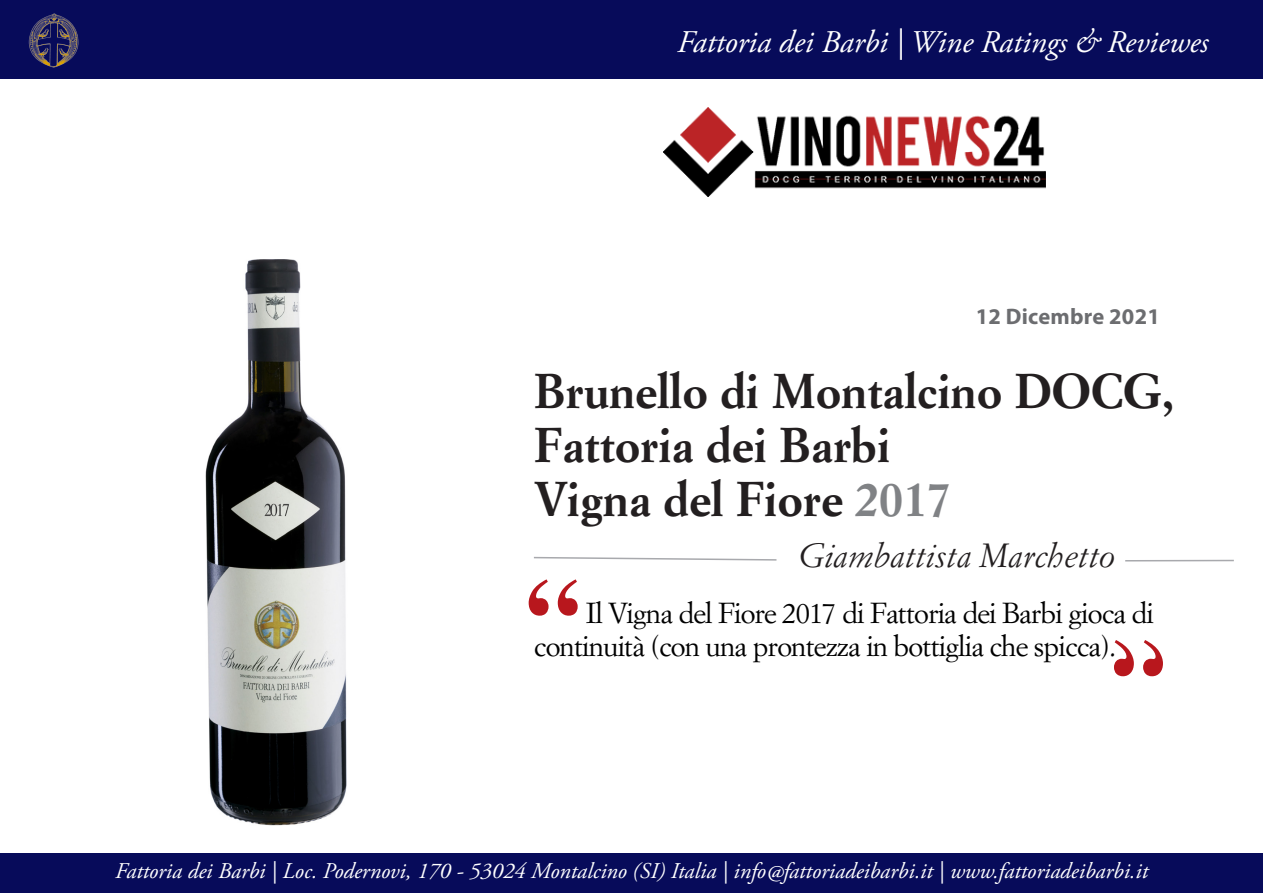
<style>
.page{position:relative;width:1263px;height:893px;background:#fff}
.page>*{position:absolute;margin:0;border:0;box-sizing:border-box;transform-origin:0 0}
.t1{font:700 108px "Times";color:#b8171d}
.t2{font:700 48px "Simoncini Garamond Std";color:#231f20}
.t3{font:italic 33px "Simoncini Garamond Std";color:#231f20}
.t4{font:italic 31.5px "Adobe Garamond Pro";color:#fff}
.t5{font:28.5px/33px "Simoncini Garamond Std";letter-spacing:-.03em;color:#000}
.t6{font:italic 22.5px "Adobe Garamond Pro";color:#fff}
.t7{font:700 22.5px "Myriad Pro";letter-spacing:.01em;color:#6c6d70}
.s1{color:#808285}
</style>
<div class="page">
<div style="left:0;top:0;width:1263px;height:79px;background:#070b5a"></div>
<img style="left:28px;top:13px;width:51px;height:55px">
<div style="left:0;top:853px;width:1262px;height:39px;background:#070b5a"></div>
<img style="left:663px;top:107px;width:382px;height:90px">
<svg style="left:534px;top:556px;width:243px;height:5px"></svg>
<hr style="left:1125px;top:560px;width:109px;height:1px;background:#a8a9ad">
<img style="left:205px;top:259px;width:142px;height:567px">
<p class="t4" style="left:677px;top:23px;width:533px">Fattoria dei Barbi | Wine Ratings &amp; Reviewes</p>
<p class="t7" style="left:976px;top:301px;width:186px">12 Dicembre 2021</p>
<p class="t2" style="left:534px;top:361px;width:642px">Brunello di Montalcino DOCG,</p>
<p class="t2" style="left:534px;top:415px;width:358px">Fattoria dei Barbi</p>
<p class="t2" style="left:534px;top:469px;width:419px">Vigna del Fiore <span class="s1">2017</span></p>
<p class="t3" style="left:799px;top:535px;width:318px">Giambattista Marchetto</p>
<p class="t1" style="left:525px;top:514px;width:55px">“</p>
<p class="t5" style="left:534px;top:596px;width:622px;text-indent:52px">Il Vigna del Fiore 2017 di Fattoria dei Barbi gioca di continuità (con una prontezza in bottiglia che spicca).</p>
<p class="t6" style="left:115px;top:857px;width:1034px">Fattoria dei Barbi | Loc. Podernovi, 170 - 53024 Montalcino (SI) Italia | info@fattoriadeibarbi.it | www.fattoriadeibarbi.it</p>
</div>
